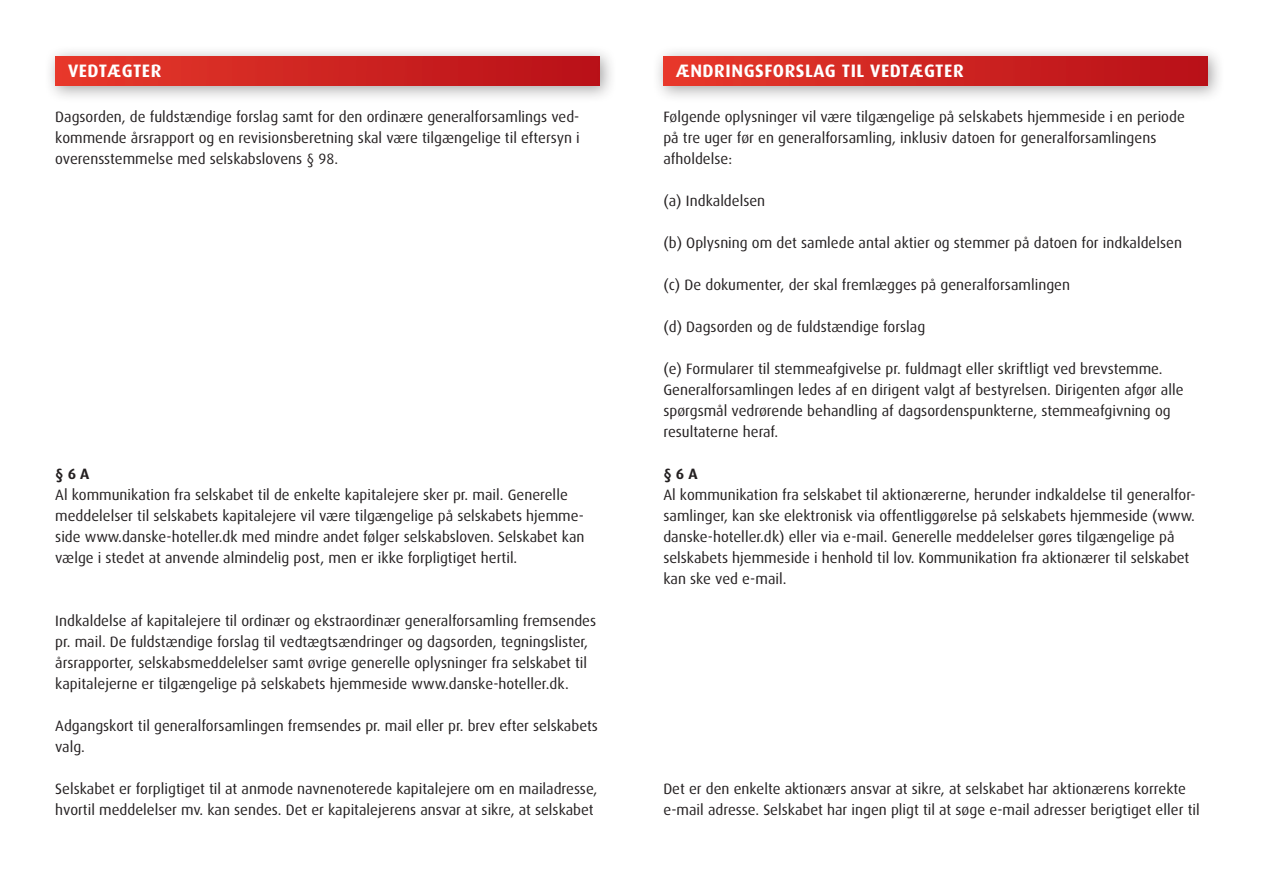
<style>
.page{position:relative;width:1263px;height:893px;background:#fff}
.page>*{position:absolute;margin:0;border:0;box-sizing:border-box;transform-origin:0 0}
.t1{font:700 18px "Dax Pro";letter-spacing:.03em;color:#fff}
.t2{font:15px/21px "Dax";color:#231f20}
.t3{font:700 15px "Dax";color:#231f20}
</style>
<div class="page">
<div style="left:44px;top:45px;width:573px;height:58px;background:#231f20;opacity:.4"></div>
<div style="left:55px;top:56px;width:545px;height:30px;background:linear-gradient(to right,#e7392b,#b81018)"></div>
<div style="left:652px;top:45px;width:573px;height:58px;background:#231f20;opacity:.4"></div>
<div style="left:663px;top:56px;width:545px;height:30px;background:linear-gradient(to right,#e7392b,#b81018)"></div>
<p class="t1" style="left:68px;top:59px;width:95px">VEDTÆGTER</p>
<p class="t1" style="left:676px;top:59px;width:289px">ÆNDRINGSFORSLAG TIL VEDTÆGTER</p>
<p class="t2" style="left:55px;top:107px;width:526px;text-align:justify">Dagsorden, de fuldstændige forslag samt for den ordinære generalforsamlings ved&shy;kommende årsrapport og en revisionsberetning skal være tilgængelige til eftersyn i overensstemmelse med selskabslovens § 98.</p>
<p class="t3" style="left:55px;top:465px;width:36px">§ 6 A</p>
<p class="t2" style="left:55px;top:485px;width:531px">Al kommunikation fra selskabet til de enkelte kapitalejere sker pr. mail. Generelle meddelelser til selskabets kapitalejere vil være tilgængelige på selskabets hjemme&shy;side www.danske-hoteller.dk med mindre andet følger selskabsloven. Selskabet kan vælge i stedet at anvende almindelig post, men er ikke forpligtiget hertil.</p>
<p class="t2" style="left:55px;top:611px;width:542px">Indkaldelse af kapitalejere til ordinær og ekstraordinær generalforsamling fremsendes pr. mail. De fuldstændige forslag til vedtægtsændringer og dagsorden, tegningslister, årsrapporter, selskabsmeddelelser samt øvrige generelle oplysninger fra selskabet til kapitalejerne er tilgængelige på selskabets hjemmeside www.danske-hoteller.dk.</p>
<p class="t2" style="left:55px;top:716px;width:544px">Adgangskort til generalforsamlingen fremsendes pr. mail eller pr. brev efter selskabets valg.</p>
<p class="t2" style="left:55px;top:779px;width:544px">Selskabet er forpligtiget til at anmode navnenoterede kapitalejere om en mailadresse, hvortil meddelelser mv. kan sendes. Det er kapitalejerens ansvar at sikre, at selskabet</p>
<p class="t2" style="left:663px;top:107px;width:523px">Følgende oplysninger vil være tilgængelige på selskabets hjemmeside i en periode på tre uger før en generalforsamling, inklusiv datoen for generalforsamlingens afholdelse:</p>
<p class="t2" style="left:663px;top:191px;width:103px">(a) Indkaldelsen</p>
<p class="t2" style="left:663px;top:233px;width:520px">(b) Oplysning om det samlede antal aktier og stemmer på datoen for indkaldelsen</p>
<p class="t2" style="left:663px;top:275px;width:408px">(c) De dokumenter, der skal fremlægges på generalforsamlingen</p>
<p class="t2" style="left:663px;top:317px;width:263px">(d) Dagsorden og de fuldstændige forslag</p>
<p class="t2" style="left:663px;top:359px;width:522px">(e) Formularer til stemmeafgivelse pr. fuldmagt eller skriftligt ved brevstemme.<br>Generalforsamlingen ledes af en dirigent valgt af bestyrelsen. Dirigenten afgør alle spørgsmål vedrørende behandling af dagsordenspunkterne, stemmeafgivning og resultaterne heraf.</p>
<p class="t3" style="left:663px;top:465px;width:36px">§ 6 A</p>
<p class="t2" style="left:663px;top:485px;width:534px">Al kommunikation fra selskabet til aktionærerne, herunder indkaldelse til generalfor&shy;samlinger, kan ske elektronisk via offentliggørelse på selskabets hjemmeside (www. danske-hoteller.dk) eller via e-mail. Generelle meddelelser gøres tilgængelige på selskabets hjemmeside i henhold til lov. Kommunikation fra aktionærer til selskabet kan ske ved e-mail.</p>
<p class="t2" style="left:663px;top:779px;width:538px">Det er den enkelte aktionærs ansvar at sikre, at selskabet har aktionærens korrekte e-mail adresse. Selskabet har ingen pligt til at søge e-mail adresser berigtiget eller til</p>
</div>
